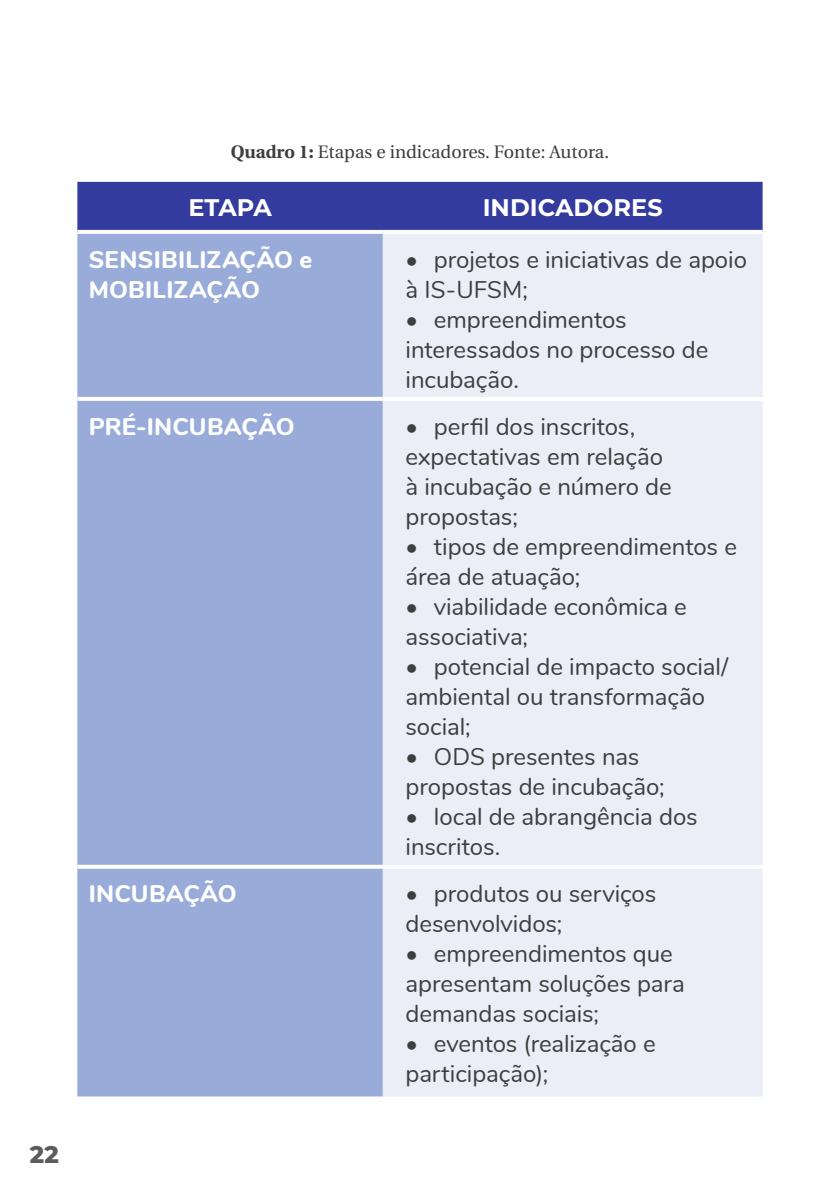
<style>
.page{position:relative;width:840px;height:1191px;background:#fff}
.page>*{position:absolute;margin:0;border:0;box-sizing:border-box;transform-origin:0 0}
.t1{font:24px/30px "Nunito";letter-spacing:-.005em;color:#3e3e3f}
.Texto{font:800 24px/30px "Nunito";letter-spacing:.01em;color:#fff}
.t2{font:700 24px "Montserrat";color:#fff}
.t3{font:800 24px "Montserrat";color:#5c5c5f}
.t4{font:18px "Heuristica";color:#3e3e3f}
.s1{font-weight:700}
</style>
<div class="page">
<div style="left:77px;top:182px;width:685px;height:48px;background:#333b9e"></div>
<div style="left:77px;top:234px;width:305px;height:862px;background:#99abd9"></div>
<div style="left:382px;top:234px;width:380px;height:862px;background:#ebeef7"></div>
<svg style="left:77px;top:864px;width:305px;height:4px"></svg>
<svg style="left:382px;top:864px;width:380px;height:4px"></svg>
<hr style="left:77px;top:397px;width:305px;height:4px;background:#fff">
<hr style="left:382px;top:397px;width:380px;height:4px;background:#fff">
<p class="t3" style="left:30px;top:1136px;width:30px">22</p>
<p class="t4" style="left:231px;top:138px;width:379px"><span class="s1">Quadro 1:</span> Etapas e indicadores. Fonte: Autora.</p>
<p class="t2" style="left:188px;top:191px;width:85px">ETAPA</p>
<p class="t2" style="left:482px;top:191px;width:181px">INDICADORES</p>
<p class="Texto" style="left:89px;top:243px;width:225px">SENSIBILIZAÇÃO e<br>MOBILIZAÇÃO</p>
<p class="t1" style="left:405px;top:243px;width:343px">• projetos e iniciativas de apoio à IS-UFSM;</p>
<p class="t1" style="left:405px;top:303px;width:304px">• empreendimentos interessados no processo de incubação.</p>
<p class="Texto" style="left:89px;top:410px;width:207px">PRÉ-INCUBAÇÃO</p>
<p class="t1" style="left:405px;top:410px;width:268px">• perfil dos inscritos, expectativas em relação à incubação e número de propostas;</p>
<p class="t1" style="left:405px;top:530px;width:333px">• tipos de empreendimentos e área de atuação;</p>
<p class="t1" style="left:405px;top:590px;width:283px">• viabilidade econômica e associativa;</p>
<p class="t1" style="left:405px;top:650px;width:324px">• potencial de impacto social/ ambiental ou transformação social;</p>
<p class="t1" style="left:405px;top:740px;width:260px">• ODS presentes nas propostas de incubação;</p>
<p class="t1" style="left:405px;top:800px;width:293px">• local de abrangência dos inscritos.</p>
<p class="Texto" style="left:89px;top:877px;width:149px">INCUBAÇÃO</p>
<p class="t1" style="left:405px;top:877px;width:252px">• produtos ou serviços desenvolvidos;</p>
<p class="t1" style="left:405px;top:937px;width:281px">• empreendimentos que apresentam soluções para demandas sociais;</p>
<p class="t1" style="left:405px;top:1027px;width:251px">• eventos (realização e participação);</p>
</div>
